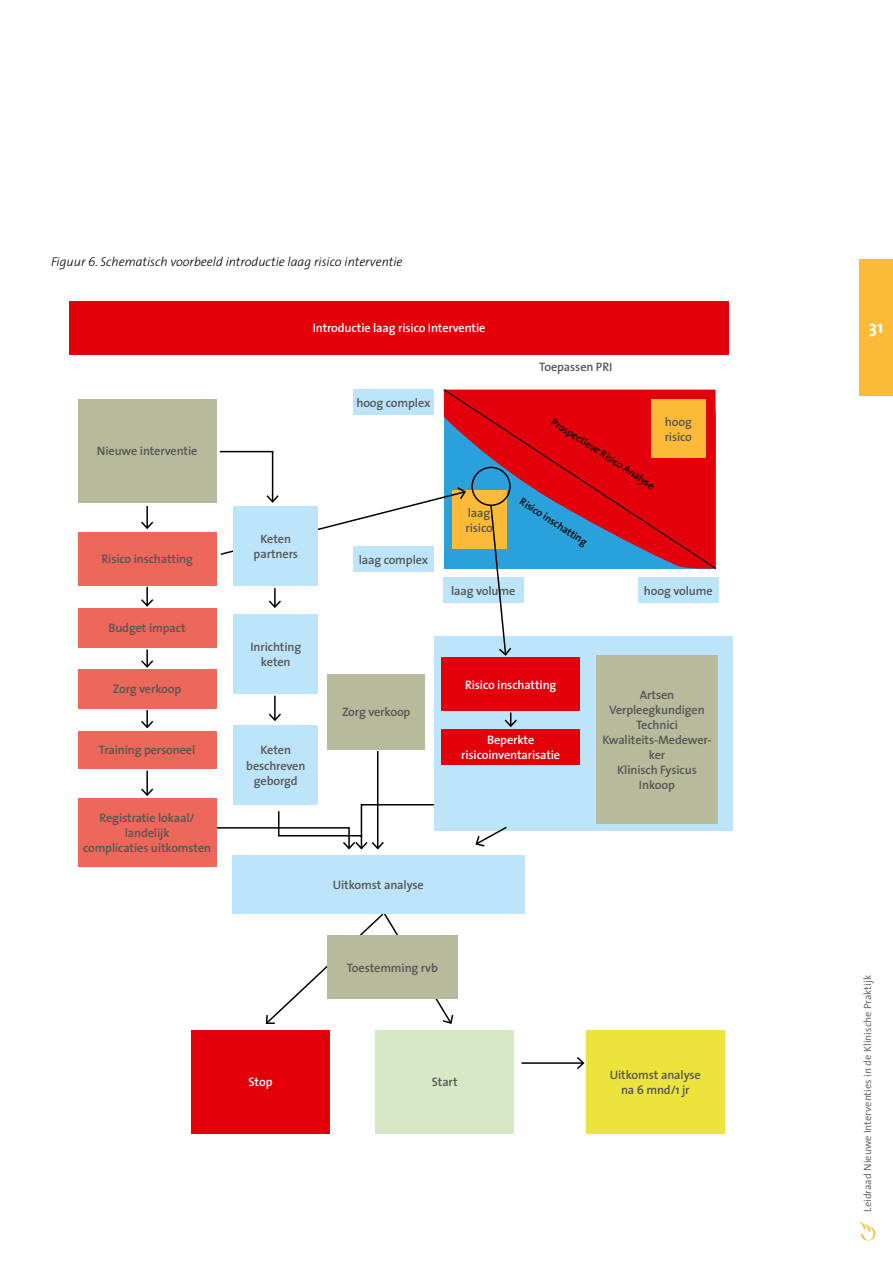
<style>
.page{position:relative;width:893px;height:1263px;background:#fff}
.page>*{position:absolute;margin:0;border:0;box-sizing:border-box;transform-origin:0 0}
.t1{font:700 18px "The Sans";color:#fff}
.t2{font:italic 300 12.75px "The Sans";color:#000}
.t3{font:600 12.3px/15px "The Sans";letter-spacing:-.01em;color:#565655;text-align:center}
.t4{font:600 12.3px/15px "The Sans";letter-spacing:-.01em;color:#fff;text-align:center}
.t5{font:10.5px "The Sans";color:#6e6e6e}
.t6{font:600 10.5px "The Sans";color:#000}
</style>
<div class="page">
<div style="left:859px;top:259px;width:34px;height:136px;background:#fbbb38"></div>
<svg style="left:858px;top:1222px;width:17px;height:19px"></svg>
<div style="left:353px;top:390px;width:81px;height:25px;background:#bce4fa"></div>
<div style="left:353px;top:546px;width:81px;height:26px;background:#bce4fa"></div>
<div style="left:443px;top:577px;width:80px;height:26px;background:#bce4fa"></div>
<div style="left:638px;top:577px;width:80px;height:26px;background:#bce4fa"></div>
<svg style="left:443px;top:389px;width:274px;height:180px;background:#b93a41"></svg>
<div style="left:434px;top:636px;width:299px;height:194px;background:#bce4fa"></div>
<hr style="left:521px;top:1062px;width:62px;height:2px;background:#000">
<svg style="left:575px;top:1057px;width:10px;height:12px"></svg>
<svg style="left:584px;top:764px;width:12px;height:2px"></svg>
<svg style="left:489px;top:504px;width:24px;height:152px"></svg>
<svg style="left:264px;top:913px;width:190px;height:111px"></svg>
<div style="left:471px;top:467px;width:40px;height:39px;border:2px solid #000;border-radius:50%"></div>
<div style="left:70px;top:301px;width:659px;height:54px;background:#e3000b"></div>
<div style="left:442px;top:657px;width:138px;height:54px;background:#e3000b"></div>
<div style="left:442px;top:729px;width:138px;height:36px;background:#e3000b"></div>
<div style="left:191px;top:1029px;width:139px;height:104px;background:#e3000b"></div>
<div style="left:376px;top:1029px;width:138px;height:104px;background:#d7e8c7"></div>
<div style="left:586px;top:1029px;width:138px;height:104px;background:#ece43c"></div>
<div style="left:78px;top:399px;width:138px;height:104px;background:#b7ba9b"></div>
<div style="left:78px;top:531px;width:138px;height:54px;background:#ed675a"></div>
<div style="left:78px;top:731px;width:138px;height:37px;background:#ed675a"></div>
<div style="left:232px;top:855px;width:293px;height:58px;background:#bce4fa"></div>
<div style="left:327px;top:935px;width:131px;height:64px;background:#b7ba9b"></div>
<div style="left:327px;top:674px;width:98px;height:75px;background:#b7ba9b"></div>
<div style="left:596px;top:656px;width:122px;height:168px;background:#b7ba9b"></div>
<div style="left:234px;top:506px;width:84px;height:79px;background:#bce4fa"></div>
<div style="left:234px;top:614px;width:84px;height:79px;background:#bce4fa"></div>
<div style="left:234px;top:725px;width:84px;height:80px;background:#bce4fa"></div>
<div style="left:78px;top:608px;width:138px;height:39px;background:#ed675a"></div>
<div style="left:78px;top:669px;width:138px;height:40px;background:#ed675a"></div>
<div style="left:78px;top:798px;width:138px;height:69px;background:#ed675a"></div>
<hr style="left:146px;top:506px;width:2px;height:22px;background:#000">
<svg style="left:141px;top:520px;width:13px;height:10px"></svg>
<svg style="left:141px;top:587px;width:13px;height:20px"></svg>
<svg style="left:268px;top:588px;width:13px;height:20px"></svg>
<hr style="left:274px;top:696px;width:2px;height:24px;background:#000">
<svg style="left:268px;top:712px;width:13px;height:9px"></svg>
<hr style="left:377px;top:751px;width:1px;height:97px;background:#000">
<svg style="left:141px;top:710px;width:13px;height:19px"></svg>
<svg style="left:141px;top:649px;width:13px;height:19px"></svg>
<hr style="left:146px;top:771px;width:2px;height:24px;background:#000">
<svg style="left:141px;top:787px;width:13px;height:9px"></svg>
<svg style="left:504px;top:712px;width:13px;height:15px"></svg>
<svg style="left:219px;top:450px;width:248px;height:106px"></svg>
<svg style="left:216px;top:769px;width:297px;height:82px"></svg>
<p class="t2" style="left:51px;top:251px;width:353px">Figuur 6. Schematisch voorbeeld introductie laag risico interventie</p>
<p class="t3" style="left:97px;top:443px;width:102px">Nieuwe interventie</p>
<p class="t3" style="left:101px;top:551px;width:93px">Risico inschatting</p>
<p class="t3" style="left:108px;top:620px;width:79px">Budget impact</p>
<p class="t3" style="left:113px;top:681px;width:70px">Zorg verkoop</p>
<p class="t3" style="left:99px;top:742px;width:98px">Training personeel</p>
<p class="t3" style="left:83px;top:810px;width:130px">Registratie lokaal/ landelijk<br>complicaties uitkomsten</p>
<p class="t3" style="left:254px;top:531px;width:46px">Keten partners</p>
<p class="t4" style="left:313px;top:320px;width:174px">Introductie laag risico Interventie</p>
<p class="t3" style="left:356px;top:395px;width:76px">hoog complex</p>
<p class="t3" style="left:359px;top:551px;width:71px">laag complex</p>
<p class="t3" style="left:465px;top:505px;width:29px;text-align:left">laag risico</p>
<p class="t3" style="left:539px;top:359px;width:75px">Toepassen PRI</p>
<p class="t6" style="left:557px;top:413px;width:122px;rotate:33deg">Prospectieve Risico Analyse</p>
<p class="t6" style="left:526px;top:493px;width:80px;rotate:33deg">Risico inschatting</p>
<p class="t3" style="left:665px;top:414px;width:29px;text-align:left">hoog risico</p>
<p class="t3" style="left:451px;top:583px;width:66px">laag volume</p>
<p class="t3" style="left:644px;top:583px;width:70px">hoog volume</p>
<p class="t3" style="left:250px;top:639px;width:52px">Inrichting keten</p>
<p class="t3" style="left:246px;top:742px;width:61px">Keten beschreven geborgd</p>
<p class="t3" style="left:342px;top:704px;width:70px">Zorg verkoop</p>
<p class="t4" style="left:465px;top:677px;width:93px">Risico inschatting</p>
<p class="t4" style="left:461px;top:732px;width:101px">Beperkte risicoinventarisatie</p>
<p class="t3" style="left:602px;top:687px;width:111px">Artsen<br>Verpleegkundigen<br>Technici<br>Kwaliteits-Medewer&shy;ker<br>Klinisch Fysicus<br>Inkoop</p>
<p class="t3" style="left:333px;top:876px;width:93px">Uitkomst analyse</p>
<p class="t3" style="left:347px;top:960px;width:93px">Toestemming rvb</p>
<p class="t4" style="left:249px;top:1074px;width:25px">Stop</p>
<p class="t3" style="left:432px;top:1074px;width:27px">Start</p>
<p class="t3" style="left:610px;top:1066px;width:93px">Uitkomst analyse na 6 mnd/1 jr</p>
<h1 class="t1" style="left:869px;top:312px;width:16px">31</h1>
<p class="t5" style="left:859px;top:1212px;width:238px;rotate:-90deg">Leidraad Nieuwe Interventies in de Klinische Praktijk</p>
</div>
